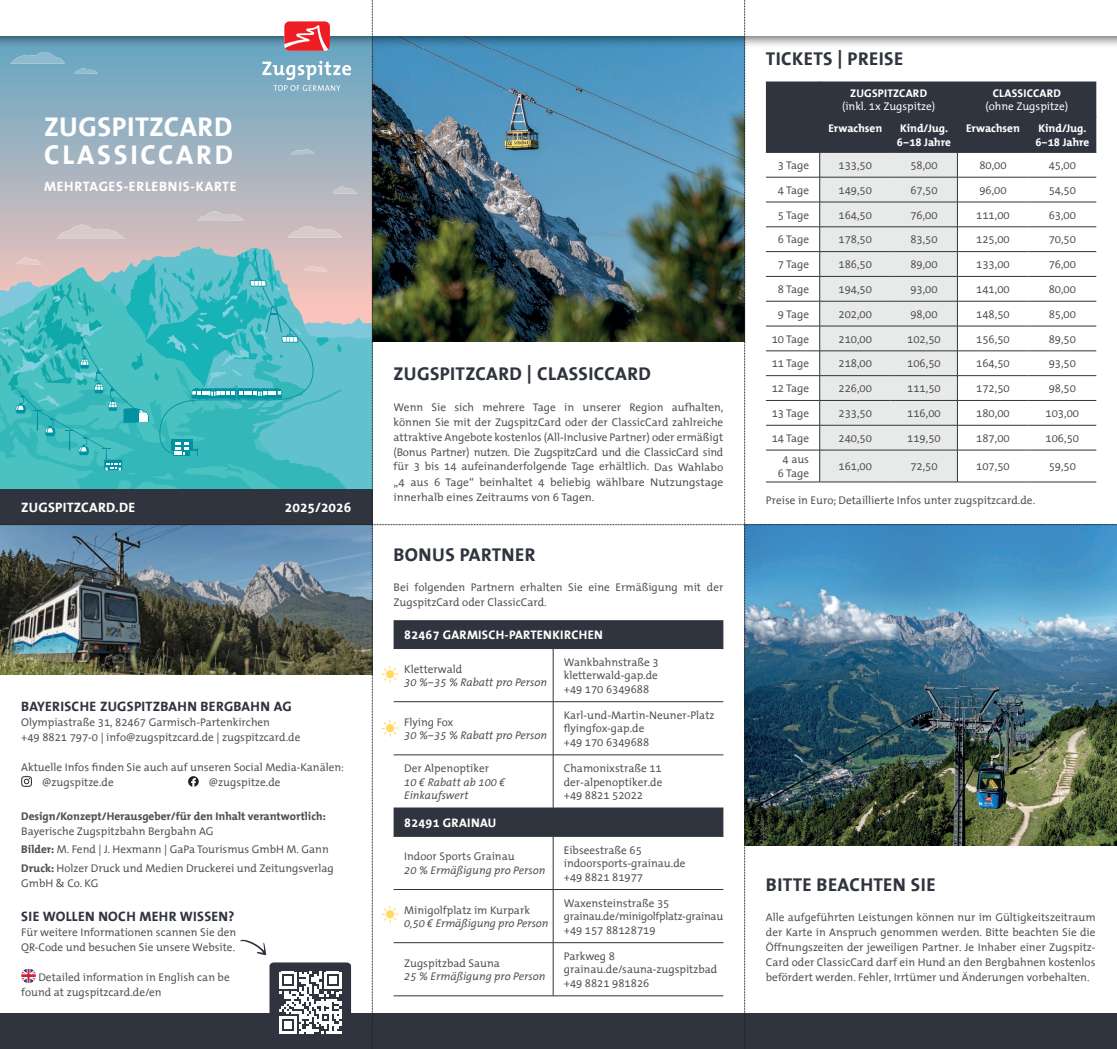
<style>
.page{position:relative;width:1117px;height:1049px;background:#fff}
.page>*{position:absolute;margin:0;border:0;box-sizing:border-box;transform-origin:0 0}
.t1{font:700 27.5px/27.5px "The Mix Office";letter-spacing:.025em;color:#fff}
.t2{font:700 18.75px "The Mix Office";letter-spacing:.02em;color:#30343e}
.t3{font:700 13.75px "The Mix Office";letter-spacing:.02em;color:#30343e}
.t4{font:700 13.75px "The Mix Office";letter-spacing:.05em;color:#fff}
.t5{font:700 13.75px "The Mix Office";letter-spacing:.025em;color:#fff}
.t6{font:700 13.75px "The Mix Office";color:#fff}
.t7{font:700 12.5px "The Mix Office";letter-spacing:.02em;color:#fff}
.t8{font:11.25px/15px "The Mix Office";color:#4f4f55}
.t9{font:italic 11.25px/13.5px "The Mix Office";color:#4f4f55}
.t10{font:700 11.25px/13.5px "The Mix Office";color:#fff}
.t11{font:700 11.25px "The Mix Office";color:#4f4f55}
.t12{font:11.25px "The Mix Office";color:#fff}
.t13{font:700 11.25px "The Mix Office";letter-spacing:.02em;color:#fff}
.s1{font-weight:700}
</style>
<div class="page">
<img style="left:0;top:0;width:1116px;height:1049px">
<h1 class="t1" style="left:44px;top:114px;width:190px">ZUGSPITZCARD<br>CLASSICCARD</h1>
<p class="t4" style="left:44px;top:179px;width:194px">MEHRTAGES-ERLEBNIS-KARTE</p>
<p class="t5" style="left:21px;top:500px;width:115px">ZUGSPITZCARD.DE</p>
<p class="t6" style="left:285px;top:500px;width:68px">2025/2026</p>
<p class="t3" style="left:21px;top:698px;width:272px">BAYERISCHE ZUGSPITZBAHN BERGBAHN AG</p>
<p class="t8" style="left:21px;top:715px;width:280px">Olympiastraße 31, 82467 Garmisch-Partenkirchen<br>+49 8821 797-0 | info@zugspitzcard.de | zugspitzcard.de</p>
<p class="t8" style="left:21px;top:760px;width:324px">Aktuelle Infos finden Sie auch auf unseren Social Media-Kanälen:</p>
<p class="t8" style="left:42px;top:775px;width:73px">@zugspitze.de</p>
<p class="t8" style="left:209px;top:775px;width:73px">@zugspitze.de</p>
<p class="t11" style="left:21px;top:810px;width:306px">Design/Konzept/Herausgeber/für den Inhalt verantwortlich:</p>
<p class="t8" style="left:21px;top:822px;width:314px;line-height:18.5px">Bayerische Zugspitzbahn Bergbahn AG<br><span class="s1">Bilder:</span> M. Fend | J. Hexmann | GaPa Tourismus GmbH M. Gann<br><span class="s1">Druck:</span> Holzer Druck und Medien Druckerei und Zeitungsverlag</p>
<p class="t8" style="left:21px;top:876px;width:79px">GmbH &amp; Co. KG</p>
<p class="t3" style="left:21px;top:908px;width:215px">SIE WOLLEN NOCH MEHR WISSEN?</p>
<p class="t8" style="left:21px;top:925px;width:216px">Für weitere Informationen scannen Sie den<br>QR-Code und besuchen Sie unsere Website.</p>
<p class="t8" style="left:21px;top:970px;width:210px;text-indent:17px">Detailed information in English can be found at zugspitzcard.de/en</p>
<h2 class="t2" style="left:393px;top:364px;width:259px">ZUGSPITZCARD | CLASSICCARD</h2>
<p class="t8" style="left:393px;top:400px;width:331px;text-align:justify">Wenn Sie sich mehrere Tage in unserer Region aufhalten, können Sie mit der ZugspitzCard oder der ClassicCard zahlreiche attraktive Angebote kostenlos (All-Inclusive Partner) oder ermäßigt (Bonus Partner) nutzen. Die ZugspitzCard und die ClassicCard sind für 3 bis 14 aufeinanderfolgende Tage erhältlich. Das Wahlabo „4 aus 6 Tage“ beinhaltet 4 beliebig wählbare Nutzungstage innerhalb eines Zeitraums von 6 Tagen.</p>
<h2 class="t2" style="left:393px;top:544px;width:143px">BONUS PARTNER</h2>
<p class="t8" style="left:393px;top:580px;width:331px">Bei folgenden Partnern erhalten Sie eine Ermäßigung mit der<br>ZugspitzCard oder ClassicCard.</p>
<p class="t7" style="left:404px;top:628px;width:200px">82467 GARMISCH-PARTENKIRCHEN</p>
<p class="t8" style="left:404px;top:662px;width:59px">Kletterwald</p>
<p class="t9" style="left:404px;top:676px;width:144px">30 %–35 % Rabatt pro Person</p>
<p class="t8" style="left:563px;top:656px;width:96px;line-height:13.5px;text-align:justify">Wankbahnstraße 3 kletterwald-gap.de +49 170 6349688</p>
<p class="t8" style="left:404px;top:715px;width:51px">Flying Fox</p>
<p class="t9" style="left:404px;top:729px;width:144px">30 %–35 % Rabatt pro Person</p>
<p class="t8" style="left:404px;top:761px;width:86px">Der Alpenoptiker</p>
<p class="t9" style="left:404px;top:775px;width:103px">10 ₠ Rabatt ab 100 ₠<br>Einkaufswert</p>
<p class="t7" style="left:404px;top:816px;width:94px">82491 GRAINAU</p>
<p class="t8" style="left:404px;top:849px;width:112px">Indoor Sports Grainau</p>
<p class="t9" style="left:404px;top:864px;width:143px">20 % Ermäßigung pro Person</p>
<p class="t8" style="left:404px;top:903px;width:127px">Minigolfplatz im Kurpark</p>
<p class="t9" style="left:404px;top:917px;width:146px">0,50 ₠ Ermäßigung pro Person</p>
<p class="t8" style="left:404px;top:956px;width:97px">Zugspitzbad Sauna</p>
<p class="t9" style="left:404px;top:970px;width:143px">25 % Ermäßigung pro Person</p>
<p class="t8" style="left:563px;top:709px;width:152px;line-height:13.5px">Karl-und-Martin-Neuner-Platz flyingfox-gap.de<br>+49 170 6349688</p>
<p class="t8" style="left:563px;top:762px;width:100px;line-height:13.5px;text-align:justify">Chamonixstraße 11 der-alpenoptiker.de +49 8821 52022</p>
<p class="t8" style="left:563px;top:843px;width:123px;line-height:13.5px">Eibseestraße 65 indoorsports-grainau.de +49 8821 81977</p>
<p class="t8" style="left:563px;top:897px;width:161px;line-height:13.5px">Waxensteinstraße 35 grainau.de/minigolfplatz-grainau +49 157 88128719</p>
<p class="t8" style="left:563px;top:950px;width:155px;line-height:13.5px">Parkweg 8 grainau.de/sauna-zugspitzbad +49 8821 981826</p>
<h2 class="t2" style="left:765px;top:49px;width:139px">TICKETS | PREISE</h2>
<p class="t13" style="left:849px;top:87px;width:78px">ZUGSPITZCARD</p>
<p class="t12" style="left:841px;top:101px;width:95px">(inkl. 1x Zugspitze)</p>
<p class="t13" style="left:992px;top:87px;width:70px">CLASSICCARD</p>
<p class="t12" style="left:985px;top:101px;width:84px">(ohne Zugspitze)</p>
<p class="t10" style="left:828px;top:122px;width:55px">Erwachsen</p>
<p class="t10" style="left:896px;top:122px;width:55px">Kind/Jug.<br>6–18 Jahre</p>
<p class="t10" style="left:965px;top:122px;width:55px">Erwachsen</p>
<p class="t10" style="left:1035px;top:122px;width:55px">Kind/Jug.<br>6–18 Jahre</p>
<p class="t8" style="left:777px;top:158px;width:33px">3 Tage</p>
<p class="t8" style="left:838px;top:158px;width:35px">133,50</p>
<p class="t8" style="left:910px;top:158px;width:29px">58,00</p>
<p class="t8" style="left:979px;top:158px;width:29px">80,00</p>
<p class="t8" style="left:1048px;top:158px;width:29px">45,00</p>
<p class="t8" style="left:777px;top:183px;width:33px">4 Tage</p>
<p class="t8" style="left:838px;top:183px;width:35px">149,50</p>
<p class="t8" style="left:910px;top:183px;width:29px">67,50</p>
<p class="t8" style="left:979px;top:183px;width:29px">96,00</p>
<p class="t8" style="left:1048px;top:183px;width:29px">54,50</p>
<p class="t8" style="left:777px;top:208px;width:33px">5 Tage</p>
<p class="t8" style="left:838px;top:208px;width:35px">164,50</p>
<p class="t8" style="left:910px;top:208px;width:29px">76,00</p>
<p class="t8" style="left:975px;top:208px;width:35px">111,00</p>
<p class="t8" style="left:1048px;top:208px;width:29px">63,00</p>
<p class="t8" style="left:777px;top:233px;width:33px">6 Tage</p>
<p class="t8" style="left:838px;top:233px;width:35px">178,50</p>
<p class="t8" style="left:910px;top:233px;width:29px">83,50</p>
<p class="t8" style="left:975px;top:233px;width:35px">125,00</p>
<p class="t8" style="left:1048px;top:233px;width:29px">70,50</p>
<p class="t8" style="left:777px;top:257px;width:33px">7 Tage</p>
<p class="t8" style="left:838px;top:257px;width:35px">186,50</p>
<p class="t8" style="left:910px;top:257px;width:29px">89,00</p>
<p class="t8" style="left:975px;top:257px;width:35px">133,00</p>
<p class="t8" style="left:1048px;top:257px;width:29px">76,00</p>
<p class="t8" style="left:777px;top:282px;width:33px">8 Tage</p>
<p class="t8" style="left:838px;top:282px;width:35px">194,50</p>
<p class="t8" style="left:910px;top:282px;width:29px">93,00</p>
<p class="t8" style="left:975px;top:282px;width:35px">141,00</p>
<p class="t8" style="left:1048px;top:282px;width:29px">80,00</p>
<p class="t8" style="left:777px;top:307px;width:33px">9 Tage</p>
<p class="t8" style="left:838px;top:307px;width:35px">202,00</p>
<p class="t8" style="left:910px;top:307px;width:29px">98,00</p>
<p class="t8" style="left:975px;top:307px;width:35px">148,50</p>
<p class="t8" style="left:1048px;top:307px;width:29px">85,00</p>
<p class="t8" style="left:771px;top:332px;width:39px">10 Tage</p>
<p class="t8" style="left:838px;top:332px;width:35px">210,00</p>
<p class="t8" style="left:907px;top:332px;width:35px">102,50</p>
<p class="t8" style="left:975px;top:332px;width:35px">156,50</p>
<p class="t8" style="left:1048px;top:332px;width:29px">89,50</p>
<p class="t8" style="left:771px;top:357px;width:39px">11 Tage</p>
<p class="t8" style="left:838px;top:357px;width:35px">218,00</p>
<p class="t8" style="left:907px;top:357px;width:35px">106,50</p>
<p class="t8" style="left:975px;top:357px;width:35px">164,50</p>
<p class="t8" style="left:1048px;top:357px;width:29px">93,50</p>
<p class="t8" style="left:771px;top:381px;width:39px">12 Tage</p>
<p class="t8" style="left:838px;top:381px;width:35px">226,00</p>
<p class="t8" style="left:907px;top:381px;width:35px">111,50</p>
<p class="t8" style="left:975px;top:381px;width:35px">172,50</p>
<p class="t8" style="left:1048px;top:381px;width:29px">98,50</p>
<p class="t8" style="left:771px;top:406px;width:39px">13 Tage</p>
<p class="t8" style="left:838px;top:406px;width:35px">233,50</p>
<p class="t8" style="left:907px;top:406px;width:35px">116,00</p>
<p class="t8" style="left:975px;top:406px;width:35px">180,00</p>
<p class="t8" style="left:1045px;top:406px;width:35px">103,00</p>
<p class="t8" style="left:771px;top:431px;width:39px">14 Tage</p>
<p class="t8" style="left:838px;top:431px;width:35px">240,50</p>
<p class="t8" style="left:907px;top:431px;width:35px">119,50</p>
<p class="t8" style="left:975px;top:431px;width:35px">187,00</p>
<p class="t8" style="left:1045px;top:431px;width:35px">106,50</p>
<p class="t8" style="left:777px;top:453px;width:33px;line-height:13.5px;text-align:center">4 aus<br>6 Tage</p>
<p class="t8" style="left:838px;top:459px;width:35px">161,00</p>
<p class="t8" style="left:910px;top:459px;width:29px">72,50</p>
<p class="t8" style="left:975px;top:459px;width:35px">107,50</p>
<p class="t8" style="left:1048px;top:459px;width:29px">59,50</p>
<p class="t8" style="left:765px;top:493px;width:271px">Preise in Euro; Detaillierte Infos unter zugspitzcard.de.</p>
<h2 class="t2" style="left:765px;top:874px;width:171px">BITTE BEACHTEN SIE</h2>
<p class="t8" style="left:765px;top:910px;width:331px;text-align:justify">Alle aufgeführten Leistungen können nur im Gültigkeitszeitraum der Karte in Anspruch genommen werden. Bitte beachten Sie die Öffnungszeiten der jeweiligen Partner. Je Inhaber einer Zugspitz-Card oder ClassicCard darf ein Hund an den Bergbahnen kostenlos befördert werden. Fehler, Irrtümer und Änderungen vorbehalten.</p>
</div>
